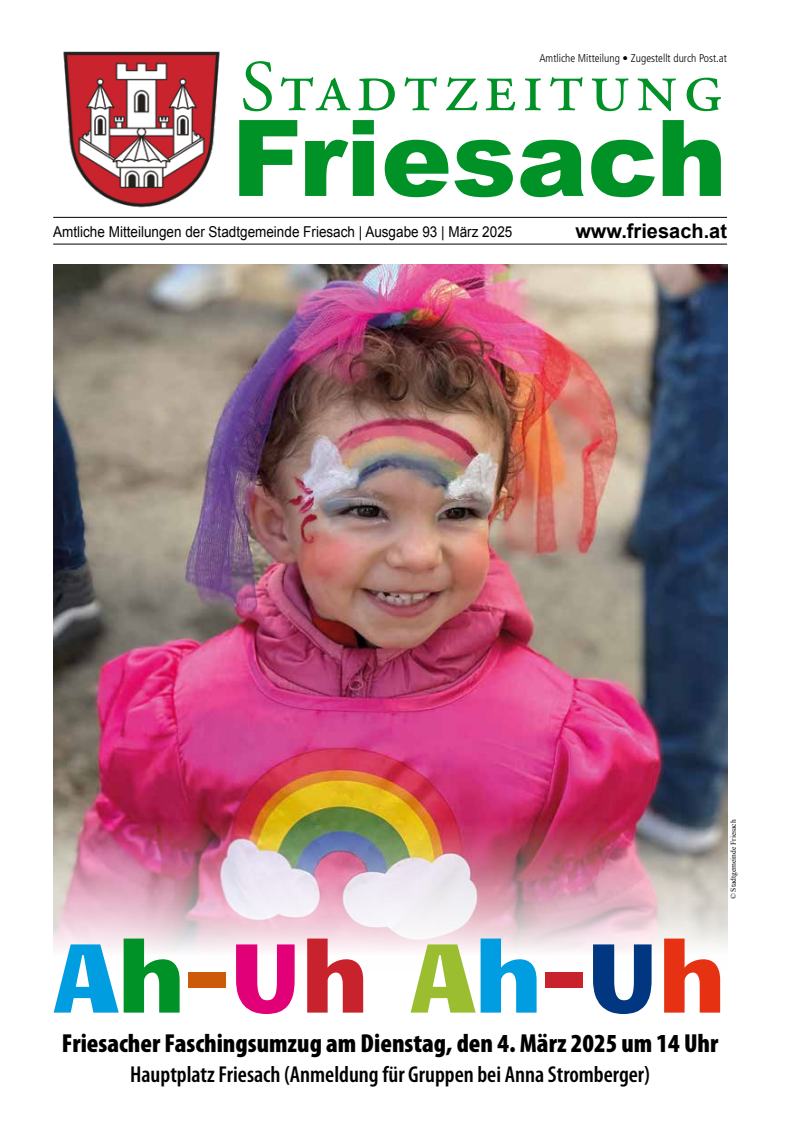
<style>
.page{position:relative;width:798px;height:1134px;background:#fff}
.page>*{position:absolute;margin:0;border:0;box-sizing:border-box;transform-origin:0 0}
.t1{font:900 106px "Arial";color:#009127}
.t2{font:98.75px "Candal";letter-spacing:-.03em;color:#009ee0}
.t3{font:900 condensed 26.12px "Myriad Pro";color:#000}
.t4{font:600 condensed 23.12px "Myriad Pro";color:#000}
.t5{font:700 20px "Arial";color:#000}
.t6{font:15px "Arial";color:#000;scale:.9 1}
.t7{font:300 condensed 11.25px "Frutiger LT Std";color:#000}
.t8{font:7.5px "Times New Roman";color:#000}
.s1{color:#009127}
.s2{color:#cc5a09}
.s3{color:#e20079}
.s4{color:#c8222d}
.s5{color:#9bbe31}
.s6{color:#013781}
.s7{color:#e63213}
</style>
<div class="page">
<hr style="left:53px;top:244px;width:673px;height:1px;background:#000">
<hr style="left:53px;top:217px;width:673px;height:1px;background:#000">
<img style="left:63px;top:51px;width:157px;height:157px">
<svg style="left:243px;top:61px;width:477px;height:50px"></svg>
<img style="left:54px;top:265px;width:672px;height:686px">
<p class="t7" style="left:539px;top:51px;width:189px">Amtliche Mitteilung • Zugestellt durch Post.at</p>
<h1 class="t1" style="left:231px;top:81px;width:497px">Friesach</h1>
<p class="t6" style="left:53px;top:221px;width:511px">Amtliche Mitteilungen der Stadtgemeinde Friesach | Ausgabe 93 | März 2025</p>
<h3 class="t5" style="left:575px;top:217px;width:153px">www.friesach.at</h3>
<p class="t8" style="left:728px;top:899px;width:81px;rotate:-90deg">© Stadtgemeinde Friesach</p>
<h2 class="t2" style="left:53px;top:905px;width:675px">A<span class="s1">h</span><span class="s2">-</span><span class="s3">U</span><span class="s4">h</span> <span class="s5">A</span>h<span class="s4">-</span><span class="s6">U</span><span class="s7">h</span></h2>
<h3 class="t3" style="left:62px;top:1027px;width:658px">Friesacher Faschingsumzug am Dienstag, den 4. März 2025 um 14 Uhr</h3>
<h3 class="t4" style="left:130px;top:1060px;width:521px">Hauptplatz Friesach (Anmeldung für Gruppen bei Anna Stromberger)</h3>
</div>
